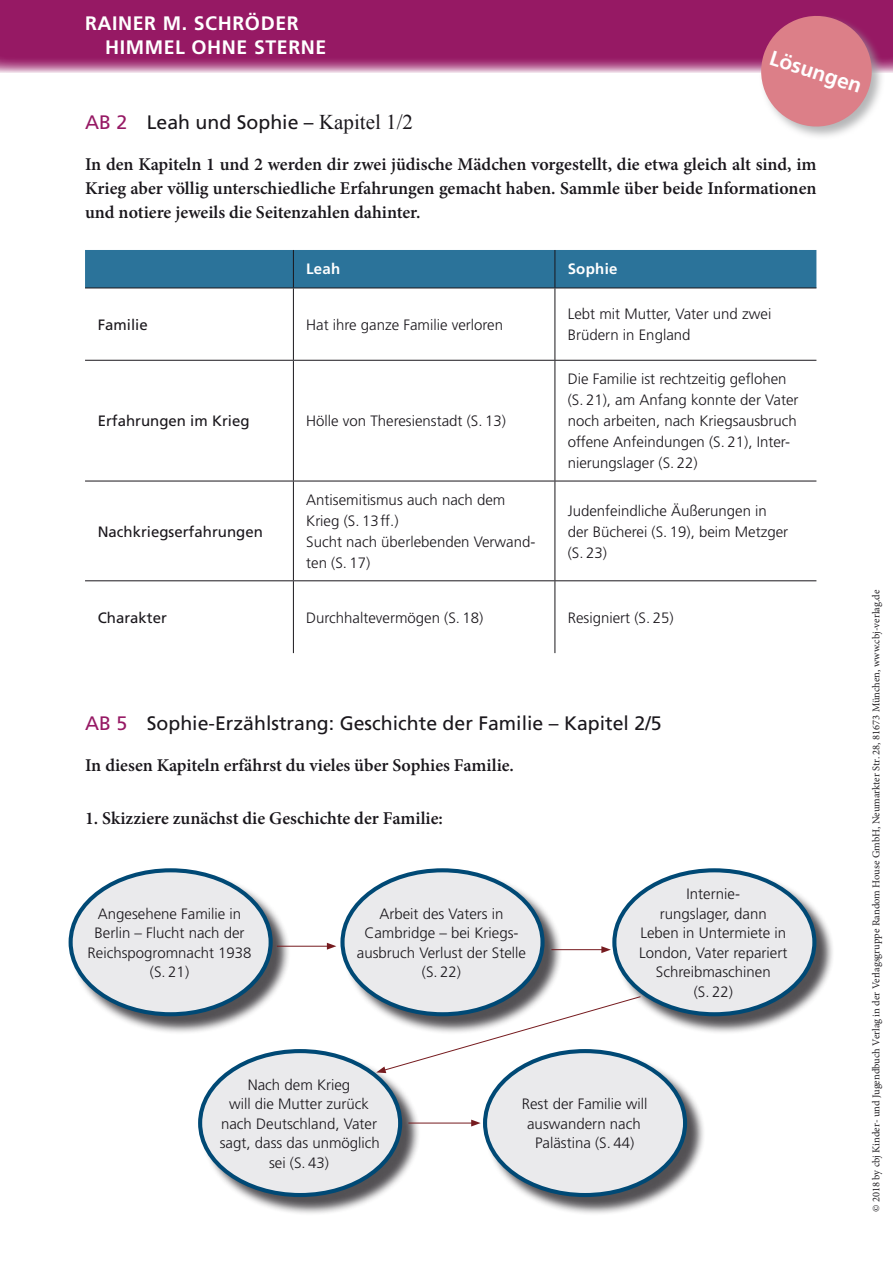
<style>
.page{position:relative;width:893px;height:1263px;background:#fff}
.page>*{position:absolute;margin:0;border:0;box-sizing:border-box;transform-origin:0 0}
.t1{font:700 21px "Frutiger LT Pro";color:#fff}
.t2{font:19.5px "Frutiger LT Pro";color:#1a171c}
.t3{font:700 19.5px/24px "Frutiger LT Pro";letter-spacing:.03em;color:#fff}
.t4{font:600 18px/24px "Minion Pro";color:#1a171c;text-align:justify}
.t5{font:300 15px/19.5px "Frutiger LT Pro";color:#1a171c;text-align:center}
.t6{font:15px "Frutiger LT Pro";color:#1a171c}
.t7{font:700 15px "Frutiger LT Pro";letter-spacing:.02em;color:#fff}
.t8{font:10.5px "Minion Pro";color:#232124}
.s1{color:#961964}
.s2{font-family:"Times New Roman";font-size:21px}
</style>
<div class="page">
<svg style="left:0;top:0;width:893px;height:72px;background:#9c276d"></svg>
<div style="left:759px;top:14px;width:127px;height:127px;background:#9d9ea0;opacity:.75"></div>
<svg style="left:754px;top:9px;width:124px;height:124px;background:#d18194"></svg>
<div style="left:85px;top:250px;width:731px;height:38px;background:#2b739a"></div>
<hr style="left:293px;top:250px;width:1px;height:38px;background:#1a171c">
<hr style="left:555px;top:250px;width:1px;height:38px;background:#1a171c">
<hr style="left:293px;top:288px;width:1px;height:72px;background:#1a171c">
<hr style="left:555px;top:288px;width:1px;height:72px;background:#1a171c">
<hr style="left:85px;top:360px;width:208px;height:1px;background:#1a171c">
<hr style="left:293px;top:360px;width:262px;height:1px;background:#1a171c">
<hr style="left:293px;top:361px;width:1px;height:120px;background:#1a171c">
<hr style="left:555px;top:360px;width:261px;height:1px;background:#1a171c">
<hr style="left:555px;top:361px;width:1px;height:120px;background:#1a171c">
<hr style="left:85px;top:481px;width:208px;height:1px;background:#1a171c">
<hr style="left:293px;top:481px;width:262px;height:1px;background:#1a171c">
<hr style="left:293px;top:481px;width:1px;height:99px;background:#1a171c">
<hr style="left:555px;top:481px;width:261px;height:1px;background:#1a171c">
<hr style="left:555px;top:481px;width:1px;height:99px;background:#1a171c">
<hr style="left:85px;top:580px;width:208px;height:1px;background:#1a171c">
<hr style="left:293px;top:580px;width:262px;height:1px;background:#1a171c">
<hr style="left:293px;top:581px;width:1px;height:72px;background:#1a171c">
<hr style="left:555px;top:580px;width:261px;height:1px;background:#1a171c">
<hr style="left:555px;top:581px;width:1px;height:72px;background:#1a171c">
<hr style="left:85px;top:288px;width:208px;height:1px;background:#1a171c">
<hr style="left:293px;top:288px;width:262px;height:1px;background:#1a171c">
<hr style="left:555px;top:288px;width:261px;height:1px;background:#1a171c">
<div style="left:71px;top:870px;width:220px;height:165px;background:#1a171c;opacity:.75"></div>
<div style="left:71px;top:870px;width:200px;height:144px;background:#eaeaec;border-radius:50%"></div>
<div style="left:69px;top:868px;width:204px;height:148px;border:4px solid #004975;border-radius:50%"></div>
<div style="left:343px;top:870px;width:220px;height:165px;background:#1a171c;opacity:.75"></div>
<div style="left:342px;top:870px;width:200px;height:144px;background:#eaeaec;border-radius:50%"></div>
<div style="left:615px;top:870px;width:220px;height:165px;background:#1a171c;opacity:.75"></div>
<div style="left:614px;top:870px;width:200px;height:144px;background:#eaeaec;border-radius:50%"></div>
<div style="left:612px;top:868px;width:204px;height:148px;border:4px solid #004975;border-radius:50%"></div>
<div style="left:201px;top:1051px;width:220px;height:164px;background:#1a171c;opacity:.75"></div>
<div style="left:200px;top:1051px;width:200px;height:144px;background:#eaeaec;border-radius:50%"></div>
<div style="left:198px;top:1049px;width:204px;height:148px;border:4px solid #004975;border-radius:50%"></div>
<div style="left:486px;top:1051px;width:219px;height:164px;background:#1a171c;opacity:.75"></div>
<div style="left:485px;top:1051px;width:200px;height:144px;background:#eaeaec;border-radius:50%"></div>
<hr style="left:277px;top:946px;width:52px;height:1px;background:#761b1f">
<svg style="left:327px;top:943px;width:9px;height:7px"></svg>
<hr style="left:551px;top:949px;width:53px;height:1px;background:#761b1f">
<svg style="left:601px;top:946px;width:10px;height:7px"></svg>
<hr style="left:408px;top:1123px;width:66px;height:1px;background:#761b1f">
<svg style="left:471px;top:1119px;width:10px;height:7px"></svg>
<svg style="left:376px;top:996px;width:265px;height:77px"></svg>
<h2 class="t3" style="left:105px;top:12px;width:223px;text-indent:-20px">RAINER M. SCHRÖDER<br>HIMMEL OHNE STERNE</h2>
<h1 class="t1" style="left:774px;top:45px;width:97px;rotate:18deg">Lösungen</h1>
<h2 class="t2" style="left:85px;top:111px;width:329px"><span class="s1">AB 2</span> Leah und Sophie – <span class="s2">Kapitel 1/2</span></h2>
<p class="t4" style="left:85px;top:153px;width:733px">In den Kapiteln 1 und 2 werden dir zwei jüdische Mädchen vorgestellt, die etwa gleich alt sind, im Krieg aber völlig unterschiedliche Erfahrungen gemacht haben. Sammle über beide Informationen und notiere jeweils die Seitenzahlen dahinter.</p>
<p class="t7" style="left:306px;top:260px;width:36px">Leah</p>
<p class="t7" style="left:568px;top:260px;width:51px">Sophie</p>
<p class="t6" style="left:98px;top:316px;width:52px">Familie</p>
<p class="t5" style="left:306px;top:315px;width:198px">Hat ihre ganze Familie verloren</p>
<p class="t5" style="left:568px;top:304px;width:205px;line-height:21px;text-align:left">Lebt mit Mutter, Vater und zwei<br>Brüdern in England</p>
<p class="t6" style="left:98px;top:412px;width:153px">Erfahrungen im Krieg</p>
<p class="t5" style="left:306px;top:411px;width:201px">Hölle von Theresienstadt (S. 13)</p>
<p class="t5" style="left:568px;top:369px;width:232px;line-height:21px;text-align:left">Die Familie ist rechtzeitig geflohen (S. 21), am Anfang konnte der Vater noch arbeiten, nach Kriegsausbruch offene Anfeindungen (S. 21), Inter&shy;nierungslager (S. 22)</p>
<p class="t6" style="left:98px;top:522px;width:167px">Nachkriegserfahrungen</p>
<p class="t5" style="left:306px;top:489px;width:231px;line-height:21px;text-align:left">Antisemitismus auch nach dem<br>Krieg (S. 13ff.)<br>Sucht nach überlebenden Verwand&shy;ten (S. 17)</p>
<p class="t5" style="left:568px;top:500px;width:222px;line-height:21px;text-align:left">Judenfeindliche Äußerungen in der Bücherei (S. 19), beim Metzger (S. 23)</p>
<p class="t6" style="left:98px;top:608px;width:71px">Charakter</p>
<p class="t5" style="left:306px;top:608px;width:179px">Durchhaltevermögen (S. 18)</p>
<p class="t5" style="left:568px;top:608px;width:107px">Resigniert (S. 25)</p>
<h2 class="t2" style="left:85px;top:711px;width:578px"><span class="s1">AB 5</span> Sophie-Erzählstrang: Geschichte der Familie – Kapitel 2/5</h2>
<p class="t4" style="left:85px;top:753px;width:430px">In diesen Kapiteln erfährst du vieles über Sophies Familie.</p>
<p class="t4" style="left:85px;top:806px;width:359px">1. Skizziere zunächst die Geschichte der Familie:</p>
<p class="t5" style="left:88px;top:904px;width:165px">Angesehene Familie in<br>Berlin – Flucht nach der<br>Reichspogromnacht 1938 (S. 21)</p>
<p class="t5" style="left:357px;top:904px;width:171px">Arbeit des Vaters in<br>Cambridge – bei Kriegs&shy;ausbruch Verlust der Stelle (S. 22)</p>
<p class="t5" style="left:639px;top:884px;width:150px">Internie-<br>rungslager, dann<br>Leben in Untermiete in<br>London, Vater repariert<br>Schreibmaschinen<br>(S. 22)</p>
<p class="t5" style="left:220px;top:1075px;width:162px">Nach dem Krieg<br>will die Mutter zurück nach Deutschland, Vater sagt, dass das unmöglich sei (S. 43)</p>
<p class="t5" style="left:522px;top:1094px;width:127px">Rest der Familie will auswandern nach<br>Palästina (S. 44)</p>
<p class="t8" style="left:869px;top:1212px;width:624px;rotate:-90deg">© 2018 by cbj Kinder- und Jugendbuch Verlag in der Verlagsgruppe Random House GmbH, Neumarkter Str. 28, 81673 München, www.cbj-verlag.de</p>
</div>
